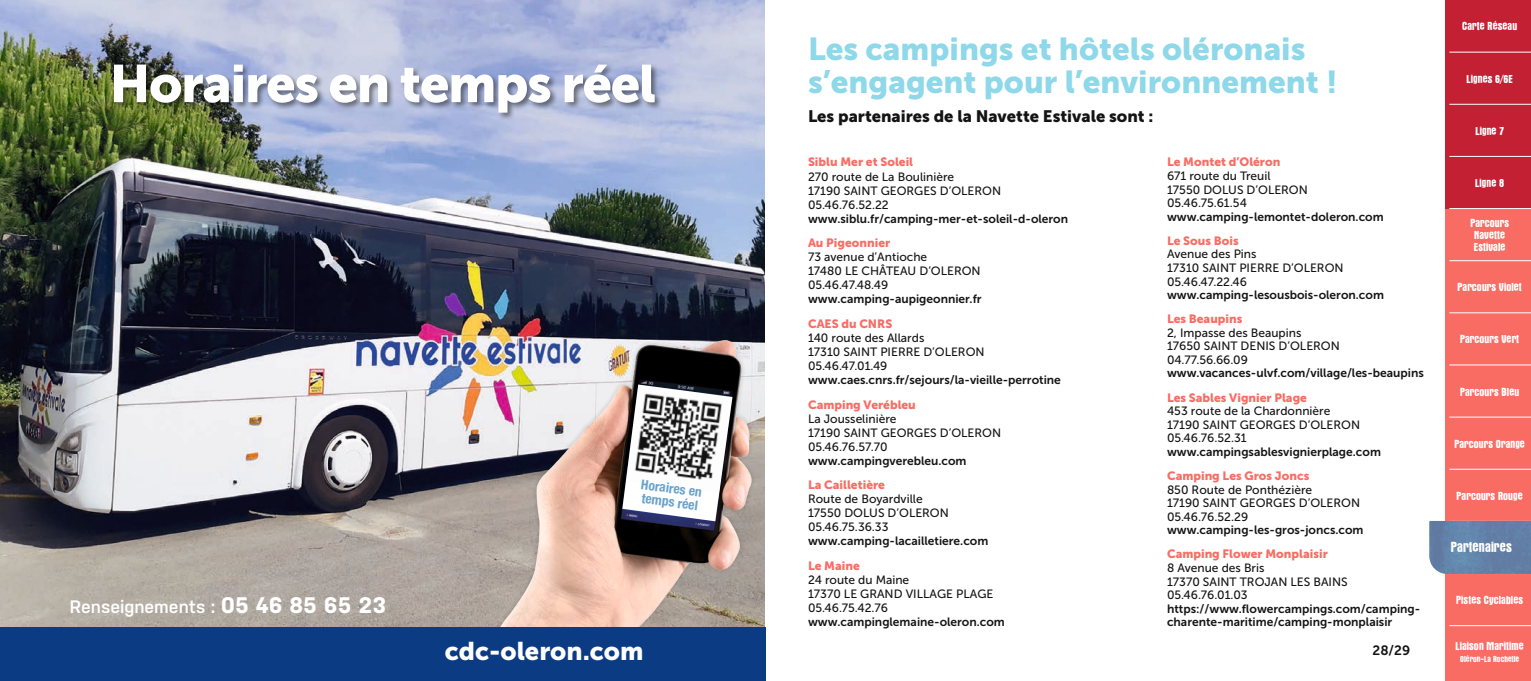
<style>
.page{position:relative;width:1531px;height:681px;background:#fff}
.page>*{position:absolute;margin:0;border:0;box-sizing:border-box;transform-origin:0 0}
.t1{font:52.5px "Museo Sans 900";letter-spacing:-.025em;color:#fff}
.t2{font:31.5px/33px "Museo Sans 900";color:#8ed8e9}
.t3{font:25.5px "Museo Sans 900";color:#fff}
.t4{font:600 18px "Nudista";color:#fff}
.t5{font:16.5px "Museo Sans 900";color:#131413}
.t6{font:15px "Victor";color:#fff}
.t7{font:700 condensed 13.5px/13.5px "Helvetica Neue LT Std";color:#69a2cb}
.t8{font:13.5px "Museo Sans 700";color:#131413}
.t9{font:12px/14px "Museo Sans 500";color:#131413}
.t10{font:12px/13.5px "Museo Sans 700";color:#131413}
.t11{font:12px "Museo Sans 900";color:#f96c64}
.t12{font:12px/12px "Victor";color:#fff}
.t13{font:9px "Victor";color:#fff}
.s1{font-weight:700;font-size:22.5px}
</style>
<div class="page">
<img style="left:0;top:0;width:765px;height:627px">
<div style="left:1446px;top:194px;width:85px;height:486px;background:#f96c64"></div>
<div style="left:1446px;top:0;width:85px;height:208px;background:#c32033"></div>
<hr style="left:1449px;top:52px;width:82px;height:1px;background:#fff">
<hr style="left:1449px;top:104px;width:82px;height:1px;background:#fff">
<hr style="left:1449px;top:156px;width:82px;height:1px;background:#fff">
<hr style="left:1449px;top:208px;width:82px;height:1px;background:#fff">
<hr style="left:1449px;top:260px;width:82px;height:1px;background:#fff">
<hr style="left:1449px;top:312px;width:82px;height:1px;background:#fff">
<hr style="left:1449px;top:364px;width:82px;height:1px;background:#fff">
<hr style="left:1449px;top:416px;width:82px;height:1px;background:#fff">
<hr style="left:1449px;top:468px;width:82px;height:1px;background:#fff">
<hr style="left:1449px;top:573px;width:82px;height:1px;background:#fff">
<hr style="left:1449px;top:625px;width:82px;height:1px;background:#fff">
<img style="left:1429px;top:520px;width:102px;height:53px">
<img style="left:471px;top:312px;width:294px;height:315px">
<svg style="left:622px;top:384px;width:110px;height:137px"></svg>
<img style="left:627px;top:387px;width:104px;height:105px">
<div style="left:112px;top:63px;width:551px;height:58px;background:#131413;opacity:.5"></div>
<div style="left:0;top:627px;width:765px;height:53px;background:#0a3b83"></div>
<h1 class="t1" style="left:110px;top:54px;width:548px">Horaires en temps réel</h1>
<h3 class="t4" style="left:70px;top:596px;width:318px">Renseignements : <span class="s1">05 46 85 65 23</span></h3>
<p class="t7" style="left:642px;top:477px;width:63px;rotate:7deg">Horaires en temps réel</p>
<h3 class="t3" style="left:445px;top:636px;width:200px">cdc-oleron.com</h3>
<h2 class="t2" style="left:808px;top:32px;width:531px">Les campings et hôtels oléronais s’engagent pour l’environnement !</h2>
<h3 class="t5" style="left:808px;top:107px;width:347px">Les partenaires de la Navette Estivale sont :</h3>
<p class="t11" style="left:808px;top:155px;width:107px">Siblu Mer et Soleil</p>
<p class="t9" style="left:808px;top:169px;width:195px">270 route de La Boulinière<br>17190 SAINT GEORGES D’OLERON<br>05.46.76.52.22</p>
<p class="t10" style="left:808px;top:211px;width:262px">www.siblu.fr/camping-mer-et-soleil-d-oleron</p>
<p class="t11" style="left:808px;top:236px;width:84px">Au Pigeonnier</p>
<p class="t9" style="left:808px;top:250px;width:174px">73 avenue d’Antioche<br>17480 LE CHÂTEAU D’OLERON<br>05.46.47.48.49</p>
<p class="t10" style="left:808px;top:292px;width:175px">www.camping-aupigeonnier.fr</p>
<p class="t11" style="left:808px;top:317px;width:86px">CAES du CNRS</p>
<p class="t9" style="left:808px;top:331px;width:178px">140 route des Allards<br>17310 SAINT PIERRE D’OLERON<br>05.46.47.01.49</p>
<p class="t10" style="left:808px;top:373px;width:254px">www.caes.cnrs.fr/sejours/la-vieille-perrotine</p>
<p class="t11" style="left:808px;top:397px;width:109px">Camping Verébleu</p>
<p class="t9" style="left:808px;top:411px;width:195px">La Jousselinière<br>17190 SAINT GEORGES D’OLERON<br>05.46.76.57.70</p>
<p class="t10" style="left:808px;top:453px;width:160px">www.campingverebleu.com</p>
<p class="t11" style="left:808px;top:478px;width:78px">La Cailletière</p>
<p class="t9" style="left:808px;top:492px;width:142px">Route de Boyardville<br>17550 DOLUS D’OLERON<br>05.46.75.36.33</p>
<p class="t10" style="left:808px;top:534px;width:182px">www.camping-lacailletiere.com</p>
<p class="t11" style="left:808px;top:559px;width:53px">Le Maine</p>
<p class="t9" style="left:808px;top:573px;width:187px">24 route du Maine<br>17370 LE GRAND VILLAGE PLAGE<br>05.46.75.42.76</p>
<p class="t10" style="left:808px;top:615px;width:198px">www.campinglemaine-oleron.com</p>
<p class="t11" style="left:1167px;top:155px;width:115px">Le Montet d’Oléron</p>
<p class="t9" style="left:1167px;top:169px;width:142px;line-height:13.5px">671 route du Treuil<br>17550 DOLUS D’OLERON<br>05.46.75.61.54</p>
<p class="t10" style="left:1167px;top:210px;width:218px">www.camping-lemontet-doleron.com</p>
<p class="t11" style="left:1167px;top:234px;width:73px">Le Sous Bois</p>
<p class="t9" style="left:1167px;top:247px;width:178px;line-height:13.5px">Avenue des Pins<br>17310 SAINT PIERRE D’OLERON<br>05.46.47.22.46</p>
<p class="t10" style="left:1167px;top:288px;width:218px">www.camping-lesousbois-oleron.com</p>
<p class="t11" style="left:1167px;top:312px;width:77px">Les Beaupins</p>
<p class="t9" style="left:1167px;top:326px;width:174px;line-height:13.5px">2, Impasse des Beaupins<br>17650 SAINT DENIS D’OLERON<br>04.77.56.66.09</p>
<p class="t10" style="left:1167px;top:366px;width:258px">www.vacances-ulvf.com/village/les-beaupins</p>
<p class="t11" style="left:1167px;top:390px;width:141px">Les Sables Vignier Plage</p>
<p class="t9" style="left:1167px;top:404px;width:195px;line-height:13.5px">453 route de la Chardonnière<br>17190 SAINT GEORGES D’OLERON<br>05.46.76.52.31</p>
<p class="t10" style="left:1167px;top:444px;width:215px">www.campingsablesvignierplage.com</p>
<p class="t11" style="left:1167px;top:469px;width:144px">Camping Les Gros Joncs</p>
<p class="t9" style="left:1167px;top:482px;width:195px;line-height:13.5px">850 Route de Ponthézière<br>17190 SAINT GEORGES D’OLERON<br>05.46.76.52.29</p>
<p class="t10" style="left:1167px;top:523px;width:198px">www.camping-les-gros-joncs.com</p>
<p class="t11" style="left:1167px;top:547px;width:162px">Camping Flower Monplaisir</p>
<p class="t9" style="left:1167px;top:561px;width:182px;line-height:13.5px">8 Avenue des Bris<br>17370 SAINT TROJAN LES BAINS<br>05.46.76.01.03</p>
<p class="t10" style="left:1167px;top:601px;width:255px">https://www.flowercampings.com/camping&shy;charente-maritime/camping-monplaisir</p>
<p class="t8" style="left:1372px;top:642px;width:39px">28/29</p>
<p class="t12" style="left:1462px;top:21px;width:57px">Carte Réseau</p>
<p class="t12" style="left:1466px;top:73px;width:48px">Lignes 6/6E</p>
<p class="t12" style="left:1475px;top:125px;width:30px">Ligne 7</p>
<p class="t12" style="left:1475px;top:177px;width:30px">Ligne 8</p>
<p class="t12" style="left:1470px;top:217px;width:40px">Parcours<br>Navette<br>Estivale</p>
<p class="t12" style="left:1457px;top:281px;width:66px">Parcours Violet</p>
<p class="t12" style="left:1460px;top:333px;width:61px">Parcours Vert</p>
<p class="t12" style="left:1460px;top:386px;width:61px">Parcours Bleu</p>
<p class="t12" style="left:1454px;top:438px;width:72px">Parcours Orange</p>
<p class="t12" style="left:1456px;top:490px;width:68px">Parcours Rouge</p>
<p class="t6" style="left:1451px;top:539px;width:63px">Partenaires</p>
<p class="t12" style="left:1465px;top:542px;width:50px">Partenaires</p>
<p class="t12" style="left:1456px;top:594px;width:68px">Pistes Cyclables</p>
<p class="t12" style="left:1455px;top:640px;width:70px">Liaison Maritime</p>
<p class="t13" style="left:1460px;top:654px;width:61px">Oléron-La Rochelle</p>
</div>
